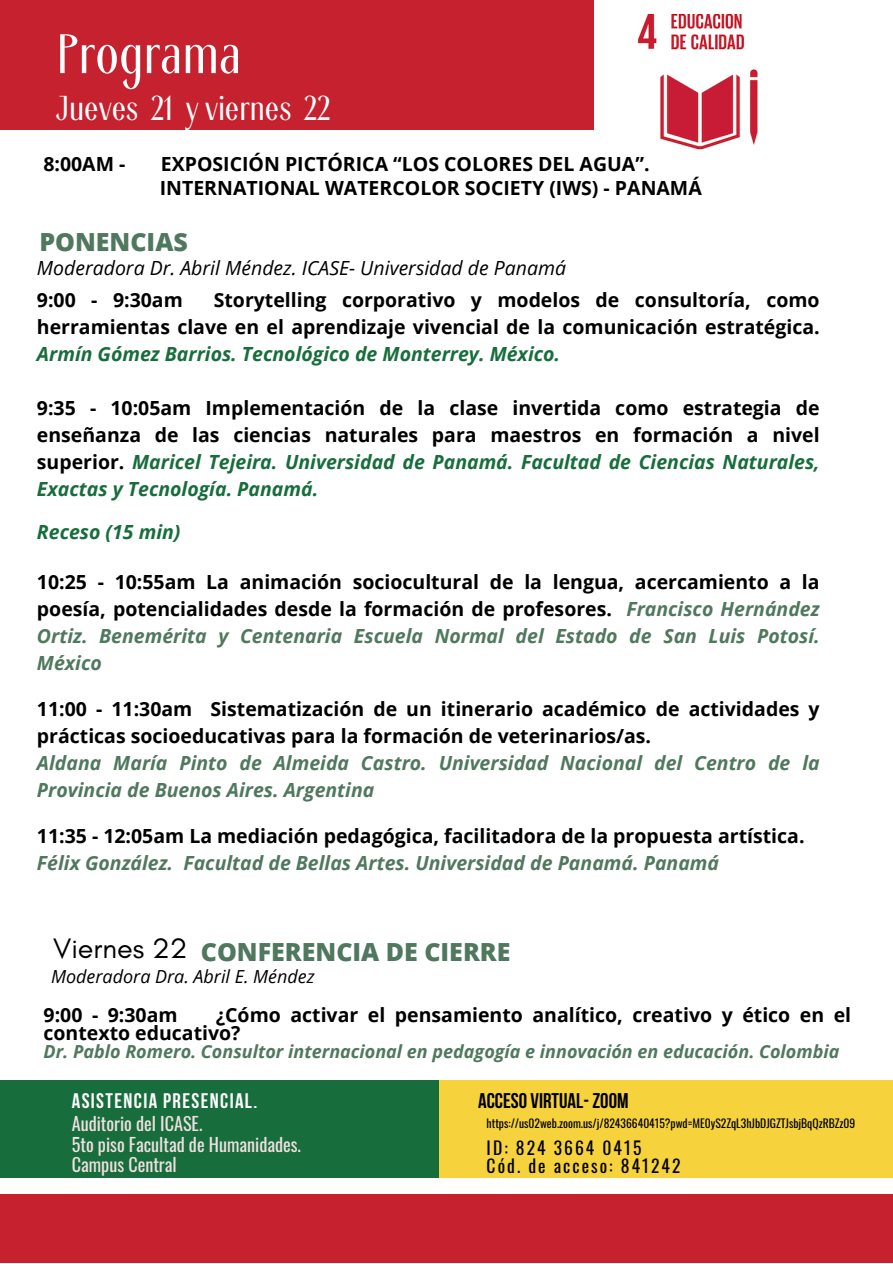
<style>
.page{position:relative;width:893px;height:1264px;background:#fff}
.page>*{position:absolute;margin:0;border:0;box-sizing:border-box;transform-origin:0 0}
.t1{font:55.5px "Ardeco CE";color:#fff}
.t2{font:34.5px "Ardeco CE";color:#fff}
.t3{font:28.65px "Glacial Indifference";color:#000}
.t4{font:800 24.9px "Open Sans";color:#50785e}
.t5{font:700 21.15px "Bebas Neue";color:#000}
.t6{font:700 21px "Bebas Neue";letter-spacing:.065em;color:#fff}
.t7{font:700 19.5px/27px "Open Sans";color:#000;text-align:justify}
.t8{font:italic 700 19.5px/27px "Open Sans";color:#50785e}
.t9{font:italic 19.5px "Open Sans";color:#000}
.t10{font:italic 700 19.5px "Open Sans";color:#176d3c}
.t11{font:18.15px "Oswald";color:#f1e0e1}
.t12{font:italic 700 18px "Open Sans";color:#50785e}
.t13{font:italic 18px "Open Sans";color:#000}
.t14{font:17.55px "Oswald";letter-spacing:.115em;color:#000}
.t15{font:11.55px "Oswald";color:#000}
.s1{font-style:italic;color:#176d3c}
.s2{font-style:italic;color:#50785e}
</style>
<div class="page">
<div style="left:0;top:0;width:593px;height:130px;background:#c6212f"></div>
<img style="left:637px;top:14px;width:121px;height:136px">
<div style="left:382px;top:1079px;width:510px;height:156px;background:#f6d33d"></div>
<div style="left:0;top:1079px;width:439px;height:156px;background:#176d3c"></div>
<div style="left:0;top:1177px;width:892px;height:85px;background:#fff"></div>
<div style="left:0;top:1194px;width:892px;height:68px;background:#c6212f"></div>
<p class="t1" style="left:56px;top:23px;width:186px">Programa</p>
<p class="t2" style="left:56px;top:88px;width:275px">Jueves 21 y viernes 22</p>
<p class="t7" style="left:43px;top:149px;width:84px">8:00AM -</p>
<p class="t7" style="left:161px;top:149px;width:490px">EXPOSICIÓN PICTÓRICA “LOS COLORES DEL AGUA”.</p>
<p class="t7" style="left:160px;top:174px;width:543px">INTERNATIONAL WATERCOLOR SOCIETY (IWS) - PANAMÁ</p>
<p class="t4" style="left:39px;top:225px;width:150px">PONENCIAS</p>
<p class="t9" style="left:37px;top:254px;width:530px">Moderadora Dr. Abril Méndez. ICASE- Universidad de Panamá</p>
<p class="t7" style="left:37px;top:286px;width:784px;text-indent:177px">Storytelling corporativo y modelos de consultoría, como herramientas clave en el aprendizaje vivencial de la comunicación estratégica.<br><span class="s1">Armín Gómez Barrios. Tecnológico de Monterrey. México.</span></p>
<p class="t7" style="left:37px;top:394px;width:784px">9:35 - 10:05am Implementación de la clase invertida como estrategia de enseñanza de las ciencias naturales para maestros en formación a nivel superior. <span class="s1">Maricel Tejeira. Universidad de Panamá. Facultad de Ciencias Naturales, Exactas y Tecnología. Panamá.</span></p>
<p class="t10" style="left:37px;top:518px;width:145px">Receso (15 min)</p>
<p class="t7" style="left:37px;top:568px;width:784px">10:25 - 10:55am La animación sociocultural de la lengua, acercamiento a la poesía, potencialidades desde la formación de profesores. <span class="s2">Francisco Hernández Ortiz. Benemérita y Centenaria Escuela Normal del Estado de San Luis Potosí.<br>México</span></p>
<p class="t7" style="left:37px;top:694px;width:784px">11:00 - 11:30am Sistematización de un itinerario académico de actividades y prácticas socioeducativas para la formación de veterinarios/as.</p>
<p class="t8" style="left:37px;top:748px;width:784px">Aldana María Pinto de Almeida Castro. Universidad Nacional del Centro de la<br>Provincia de Buenos Aires. Argentina</p>
<p class="t7" style="left:37px;top:821px;width:769px">11:35 - 12:05am La mediación pedagógica, facilitadora de la propuesta artística.</p>
<p class="t8" style="left:37px;top:848px;width:683px">Félix González. Facultad de Bellas Artes. Universidad de Panamá. Panamá</p>
<p class="t7" style="left:37px;top:286px;width:147px">9:00 - 9:30am</p>
<p class="t3" style="left:53px;top:930px;width:136px">Viernes 22</p>
<p class="t4" style="left:201px;top:934px;width:311px">CONFERENCIA DE CIERRE</p>
<p class="t13" style="left:51px;top:964px;width:265px">Moderadora Dra. Abril E. Méndez</p>
<p class="t7" style="left:44px;top:1005px;width:809px;line-height:18px;text-indent:172px">¿Cómo activar el pensamiento analítico, creativo y ético en el contexto educativo?</p>
<p class="t12" style="left:44px;top:1038px;width:797px">Dr. Pablo Romero. Consultor internacional en pedagogía e innovación en educación. Colombia</p>
<p class="t7" style="left:44px;top:1000px;width:136px">9:00 - 9:30am</p>
<p class="t6" style="left:72px;top:1092px;width:187px">ASISTENCIA PRESENCIAL.</p>
<p class="t11" style="left:72px;top:1109px;width:132px">Auditorio del ICASE.</p>
<p class="t11" style="left:72px;top:1129px;width:231px">5to piso Facultad de Humanidades.</p>
<p class="t11" style="left:72px;top:1150px;width:106px">Campus Central</p>
<p class="t5" style="left:478px;top:1092px;width:152px">ACCESO VIRTUAL-ZOOM</p>
<p class="t15" style="left:486px;top:1113px;width:370px">https://us02web.zoom.us/j/82436640415?pwd=ME0yS2ZqL3hJbDJGZTJsbjBqQzRBZz09</p>
<p class="t14" style="left:486px;top:1133px;width:156px">ID: 824 3664 0415</p>
<p class="t14" style="left:486px;top:1151px;width:195px">Cód. de acceso: 841242</p>
</div>
